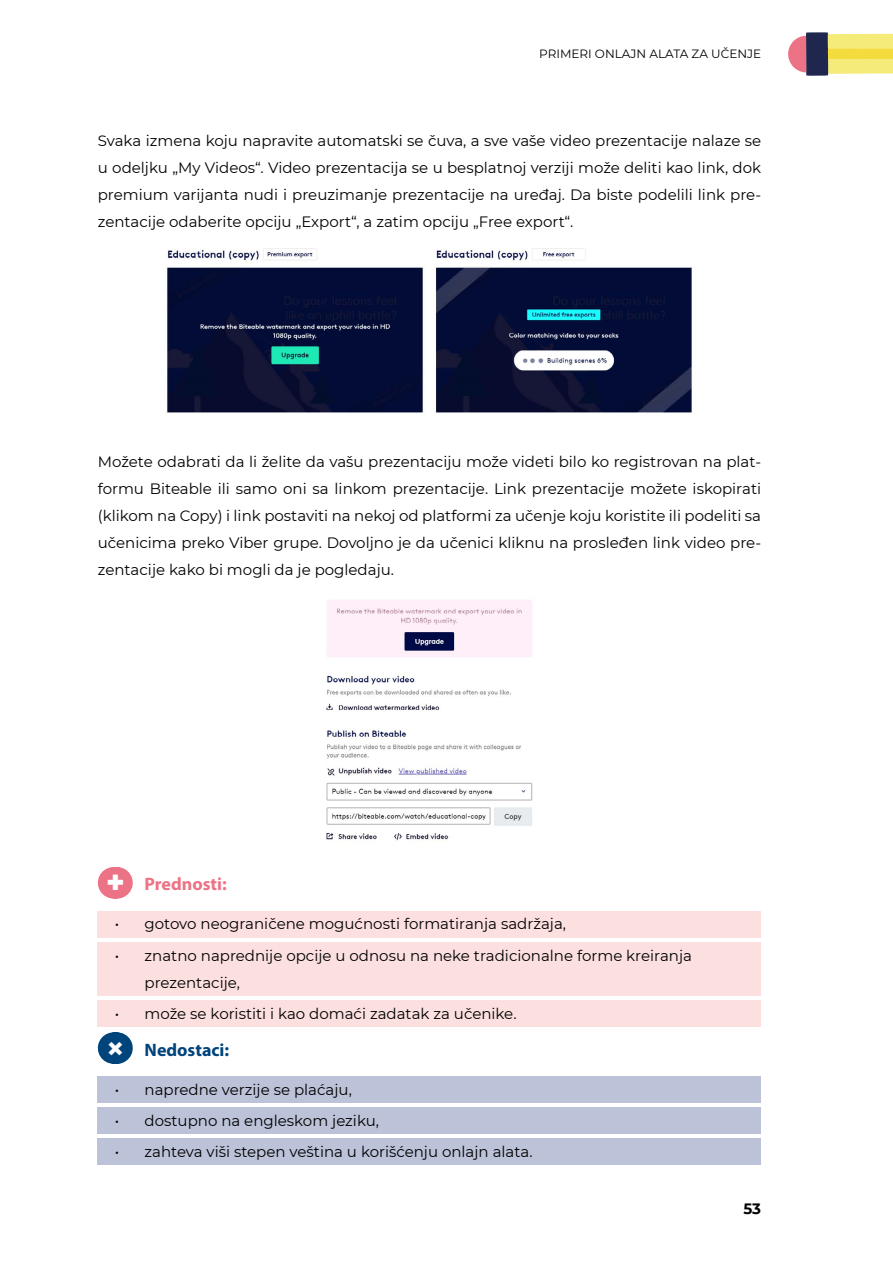
<style>
.page{position:relative;width:893px;height:1263px;background:#fff}
.page>*{position:absolute;margin:0;border:0;box-sizing:border-box;transform-origin:0 0}
.t1{font:700 18px "Myriad Pro";color:#ec7285}
.t2{font:700 18px "Myriad Pro";color:#00447c}
.t3{font:15px/27px "Montserrat";color:#000;text-align:justify}
.t4{font:700 15px "Montserrat";color:#000}
.t5{font:12px "Montserrat";color:#000}
</style>
<div class="page">
<svg style="left:788px;top:32px;width:105px;height:44px;background:#c9b579"></svg>
<div style="left:98px;top:911px;width:663px;height:26px;background:#fbe0df"></div>
<div style="left:98px;top:942px;width:663px;height:54px;background:#fbe0df"></div>
<div style="left:98px;top:1000px;width:663px;height:27px;background:#fbe0df"></div>
<div style="left:98px;top:1076px;width:663px;height:27px;background:#bcc3d8"></div>
<div style="left:98px;top:1107px;width:663px;height:27px;background:#bcc3d8"></div>
<div style="left:98px;top:1138px;width:663px;height:27px;background:#bcc3d8"></div>
<img style="left:167px;top:248px;width:525px;height:165px">
<img style="left:326px;top:600px;width:207px;height:241px">
<svg style="left:108px;top:867px;width:15px;height:31px"></svg>
<svg style="left:109px;top:1032px;width:13px;height:32px"></svg>
<p class="t5" style="left:539px;top:46px;width:223px">PRIMERI ONLAJN ALATA ZA UČENJE</p>
<p class="t3" style="left:98px;top:127px;width:665px">Svaka izmena koju napravite automatski se čuva, a sve vaše video prezentacije nalaze se u odeljku „My Videos“. Video prezentacija se u besplatnoj verziji može deliti kao link, dok premium varijanta nudi i preuzimanje prezentacije na uređaj. Da biste podelili link pre&shy;zentacije odaberite opciju „Export“, a zatim opciju „Free export“.</p>
<p class="t3" style="left:98px;top:448px;width:665px">Možete odabrati da li želite da vašu prezentaciju može videti bilo ko registrovan na plat&shy;formu Biteable ili samo oni sa linkom prezentacije. Link prezentacije možete iskopirati (klikom na Copy) i link postaviti na nekoj od platformi za učenje koju koristite ili podeliti sa učenicima preko Viber grupe. Dovoljno je da učenici kliknu na prosleđen link video pre&shy;zentacije kako bi mogli da je pogledaju.</p>
<p class="t1" style="left:145px;top:874px;width:84px">Prednosti:</p>
<p class="t3" style="left:115px;top:910px;width:453px">• gotovo neograničene mogućnosti formatiranja sadržaja,</p>
<p class="t3" style="left:145px;top:941px;width:549px;text-indent:-30px">• znatno naprednije opcije u odnosu na neke tradicionalne forme kreiranja prezentacije,</p>
<p class="t3" style="left:115px;top:999px;width:403px">• može se koristiti i kao domaći zadatak za učenike.</p>
<p class="t2" style="left:145px;top:1039px;width:86px">Nedostaci:</p>
<p class="t3" style="left:115px;top:1075px;width:239px">• napredne verzije se plaćaju,</p>
<p class="t3" style="left:115px;top:1106px;width:266px">• dostupno na engleskom jeziku,</p>
<p class="t3" style="left:115px;top:1138px;width:419px">• zahteva viši stepen veština u korišćenju onlajn alata.</p>
<p class="t4" style="left:743px;top:1198px;width:19px">53</p>
</div>
